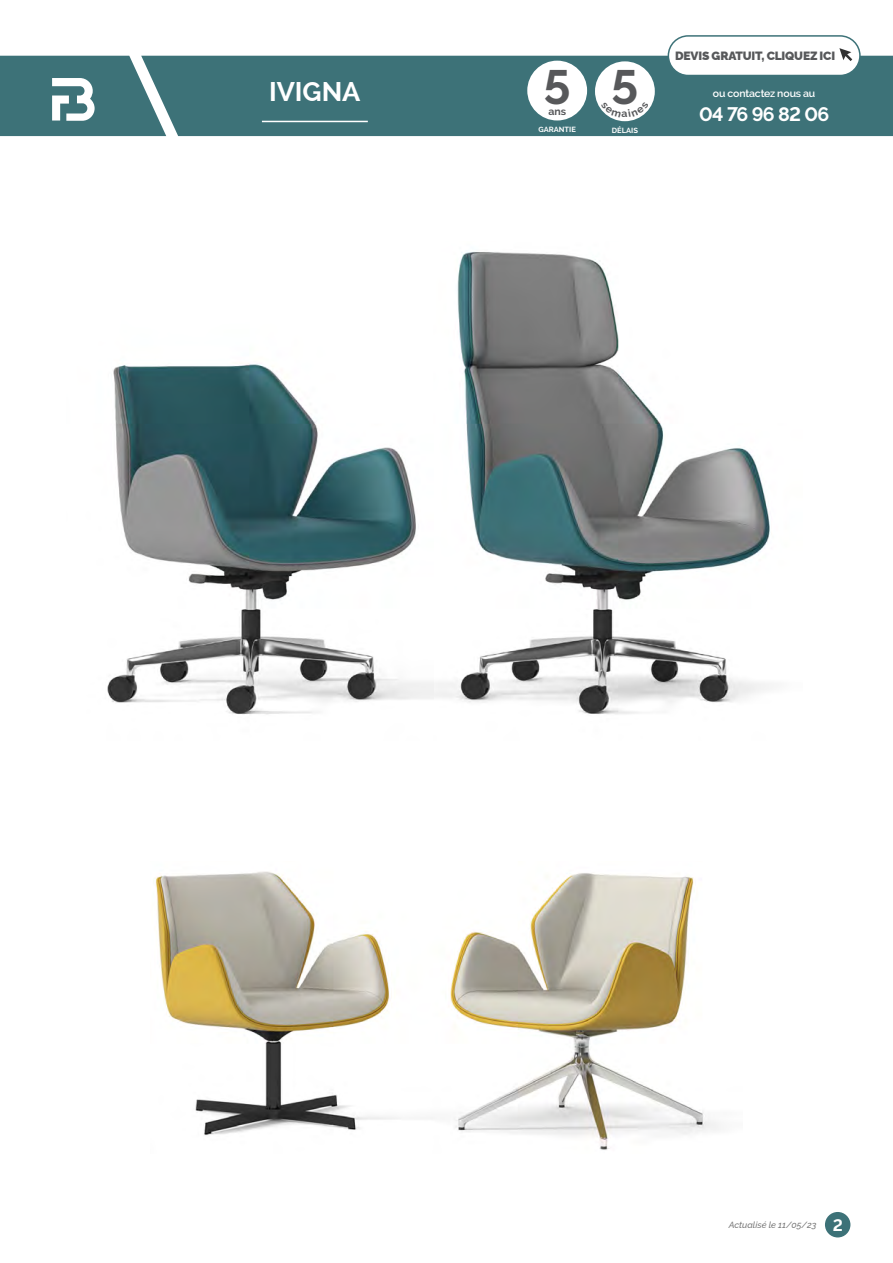
<style>
.page{position:relative;width:893px;height:1263px;background:#fff}
.page>*{position:absolute;margin:0;border:0;box-sizing:border-box;transform-origin:0 0}
.t1{font:700 48px "Raleway";color:#57585a}
.t2{font:700 27px "Raleway";letter-spacing:-.005em;color:#fff}
.t3{font:700 19.5px "Raleway";letter-spacing:-.045em;color:#fff}
.t4{font:900 12px "Raleway";letter-spacing:-.01em;color:#57585a}
.t5{font:600 10.5px "Raleway";letter-spacing:-.01em;color:#fff}
.t6{font:700 10.5px "Raleway";color:#57585a}
.t7{font:italic 500 9px "Raleway";color:#787878}
.t8{font:700 7.5px "Raleway";color:#fff}
.s1{font-weight:700;font-style:normal;font-size:16.5px;color:#fff}
</style>
<div class="page">
<img style="left:107px;top:251px;width:663px;height:464px">
<img style="left:154px;top:871px;width:565px;height:279px">
<div style="left:0;top:56px;width:893px;height:80px;background:#3d7278"></div>
<hr style="left:262px;top:121px;width:106px;height:1px;background:#fff">
<div style="left:825px;top:1212px;width:25px;height:25px;background:#3d7278;border-radius:50%"></div>
<div style="left:527px;top:61px;width:60px;height:59px;background:#fff;border-radius:50%"></div>
<div style="left:595px;top:61px;width:60px;height:60px;background:#fff;border-radius:50%"></div>
<svg style="left:52px;top:78px;width:43px;height:43px"></svg>
<div style="left:668px;top:36px;width:192px;height:39px;background:#fff;border-radius:20px"></div>
<div style="left:668px;top:35px;width:193px;height:41px;border:2px solid #3d7278;border-radius:20px"></div>
<svg style="left:839px;top:48px;width:13px;height:13px"></svg>
<svg style="left:601px;top:109px;width:48px;height:9px"></svg>
<h2 class="t2" style="left:269px;top:76px;width:93px">Ivigna</h2>
<h1 class="t1" style="left:543px;top:59px;width:29px">5</h1>
<p class="t6" style="left:548px;top:105px;width:19px">ans</p>
<p class="t8" style="left:538px;top:125px;width:39px">GARANTIE</p>
<h1 class="t1" style="left:611px;top:60px;width:29px">5</h1>
<p class="t8" style="left:612px;top:126px;width:28px">DÉLAIS</p>
<p class="t4" style="left:675px;top:46px;width:162px">DEVIS GRATUIT, CLIQUEZ ICI</p>
<p class="t5" style="left:713px;top:88px;width:104px">ou contactez nous au</p>
<h3 class="t3" style="left:699px;top:103px;width:132px">04 76 96 82 06</h3>
<p class="t7" style="left:729px;top:1217px;width:116px">Actualisé le 11/05/23 <span class="s1">2</span></p>
</div>
